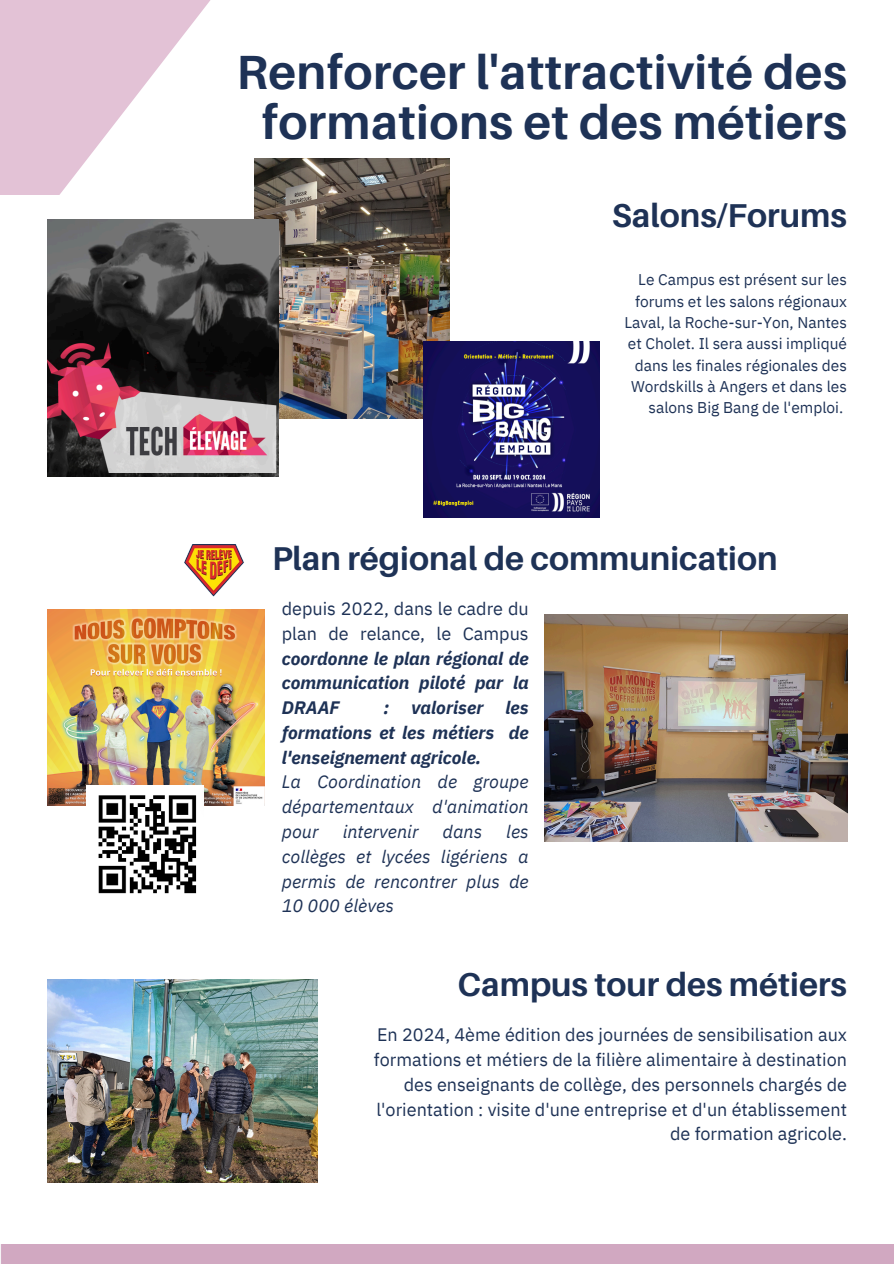
<style>
.page{position:relative;width:894px;height:1264px;background:#fff}
.page>*{position:absolute;margin:0;border:0;box-sizing:border-box;transform-origin:0 0}
.t1{font:700 48px/49.5px "Aileron";letter-spacing:.01em;color:#1e3256;text-align:center}
.t2{font:700 33px "Aileron";color:#1e3256}
.t3{font:18px/24.8px "IBM Plex Sans";color:#1e3256;text-align:right}
.t4{font:italic 700 18px/24.8px "IBM Plex Sans";color:#1e3256;text-align:justify}
.t5{font:italic 18px/24.8px "IBM Plex Sans";color:#1e3256;text-align:justify}
.t6{font:15.45px/21.3px "IBM Plex Sans";color:#1e3256;text-align:right}
.s1{font-weight:400;font-style:normal}
.s2{font-weight:400}
</style>
<div class="page">
<img style="left:48px;top:979px;width:270px;height:202px">
<img style="left:254px;top:158px;width:195px;height:260px">
<img style="left:48px;top:609px;width:217px;height:196px">
<img style="left:184px;top:544px;width:60px;height:53px">
<img style="left:87px;top:785px;width:117px;height:109px">
<svg style="left:0;top:0;width:281px;height:195px"></svg>
<img style="left:48px;top:219px;width:230px;height:258px">
<img style="left:544px;top:614px;width:303px;height:227px">
<img style="left:423px;top:342px;width:176px;height:175px">
<p class="t1" style="left:236px;top:46px;width:611px">Renforcer l'attractivité des formations et des métiers</p>
<h1 class="t2" style="left:611px;top:195px;width:236px">Salons/Forums</h1>
<p class="t6" style="left:624px;top:269px;width:224px">Le Campus est présent sur les forums et les salons régionaux<br>Laval, la Roche-sur-Yon, Nantes et Cholet. Il sera aussi impliqué dans les finales régionales des<br>Wordskills à Angers et dans les salons Big Bang de l'emploi.</p>
<p class="t2" style="left:272px;top:538px;width:507px">Plan régional de communication</p>
<p class="t4" style="left:282px;top:596px;width:248px"><span class="s1">depuis 2022, dans le cadre du plan de relance, le Campus </span>coordonne le plan régional de communication piloté par la DRAAF</p>
<p class="t4" style="left:282px;top:695px;width:248px;text-align:left;text-indent:102px">: valoriser les formations et les métiers de l'enseignement agricole.<br><span class="s2">La Coordination de groupe départementaux d'animation pour</span></p>
<p class="t5" style="left:282px;top:818px;width:248px;text-indent:224px">les collèges et lycées ligériens a permis de rencontrer plus de 10 000 élèves</p>
<p class="t5" style="left:342px;top:818px;width:77px">intervenir</p>
<p class="t5" style="left:442px;top:818px;width:41px">dans</p>
<p class="t2" style="left:457px;top:963px;width:391px">Campus tour des métiers</p>
<p class="t3" style="left:374px;top:1022px;width:474px">En 2024, 4ème édition des journées de sensibilisation aux formations et métiers de la filière alimentaire à destination des enseignants de collège, des personnels chargés de l'orientation : visite d'une entreprise et d'un établissement de formation agricole.</p>
</div>
